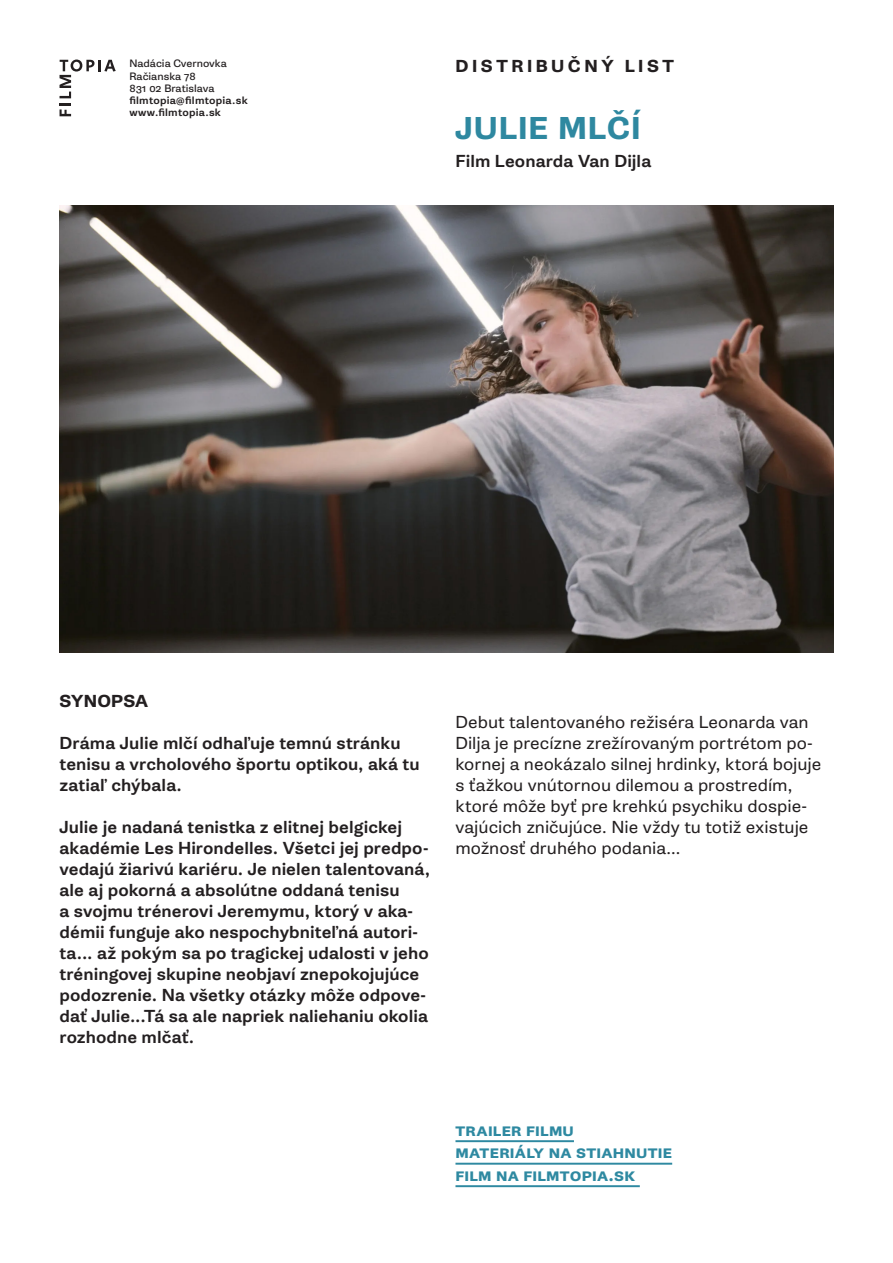
<style>
.page{position:relative;width:893px;height:1263px;background:#fff}
.page>*{position:absolute;margin:0;border:0;box-sizing:border-box;transform-origin:0 0}
.Velky_nadpis_HRANY{font:700 30px "Gira Sans";letter-spacing:.03em;color:#2e88a0}
.Text{font:500 16.5px/21px "Gira Sans";color:#231f20}
.Text-2{font:16.5px/21px "Gira Sans";color:#231f20}
.Linky_na_stiahnutie_HRANY{font:700 16.5px "Gira Sans";letter-spacing:.015em;color:#2e89a1}
.Autor_filmu{font:500 16.5px "Gira Sans";color:#231f20}
.Maly_názov{font:700 16.5px "Gira Sans";letter-spacing:.21em;color:#231f20}
.Maly_názov-2{font:700 16.5px "Gira Sans";letter-spacing:.01em;color:#231f20}
.t1{font:10.2px/12.3px "Gira Sans";color:#231f20}
.t2{font:500 10.2px/12.3px "Gira Sans";letter-spacing:.02em;color:#231f20}
</style>
<div class="page">
<svg style="left:60px;top:60px;width:56px;height:56px"></svg>
<img style="left:60px;top:205px;width:773px;height:447px">
<hr style="left:455px;top:1140px;width:119px;height:2px;background:#2e89a1">
<hr style="left:455px;top:1163px;width:217px;height:2px;background:#2e89a1">
<hr style="left:455px;top:1185px;width:185px;height:2px;background:#2e89a1">
<p class="t1" style="left:129px;top:57px;width:99px">Nadácia Cvernovka</p>
<p class="Maly_názov" style="left:455px;top:55px;width:220px">DISTRIBUČNÝ LIST</p>
<p class="t1" style="left:129px;top:70px;width:87px">Račianska 78<br>831 02 Bratislava</p>
<p class="t2" style="left:129px;top:94px;width:120px">filmtopia@filmtopia.sk www.filmtopia.sk</p>
<p class="Velky_nadpis_HRANY" style="left:455px;top:108px;width:187px">JULIE MLČÍ</p>
<p class="Autor_filmu" style="left:455px;top:150px;width:197px">Film Leonarda Van Dijla</p>
<p class="Maly_názov-2" style="left:60px;top:690px;width:90px">SYNOPSA</p>
<p class="Text" style="left:60px;top:733px;width:362px">Dráma Julie mlčí odhaľuje temnú stránku tenisu a vrcholového športu optikou, aká tu zatiaľ chýbala.</p>
<p class="Text" style="left:60px;top:817px;width:372px">Julie je nadaná tenistka z elitnej belgickej akadémie Les Hirondelles. Všetci jej predpo&shy;vedajú žiarivú kariéru. Je nielen talentovaná, ale aj pokorná a absolútne oddaná tenisu<br>a svojmu trénerovi Jeremymu, ktorý v aka&shy;démii funguje ako nespochybniteľná autori&shy;ta... až pokým sa po tragickej udalosti v jeho tréningovej skupine neobjaví znepokojujúce podozrenie. Na všetky otázky môže odpove&shy;dať Julie...Tá sa ale napriek naliehaniu okolia rozhodne mlčať.</p>
<p class="Text-2" style="left:455px;top:712px;width:367px">Debut talentovaného režiséra Leonarda van Dilja je precízne zrežírovaným portrétom po&shy;kornej a neokázalo silnej hrdinky, ktorá bojuje s ťažkou vnútornou dilemou a prostredím, ktoré môže byť pre krehkú psychiku dospie&shy;vajúcich zničujúce. Nie vždy tu totiž existuje možnosť druhého podania...</p>
<p class="Linky_na_stiahnutie_HRANY" style="left:455px;top:1119px;width:120px">Trailer filmu</p>
<p class="Linky_na_stiahnutie_HRANY" style="left:455px;top:1141px;width:218px">Materiály na stiahnutie</p>
<p class="Linky_na_stiahnutie_HRANY" style="left:455px;top:1164px;width:181px">Film na Filmtopia.sk</p>
</div>
